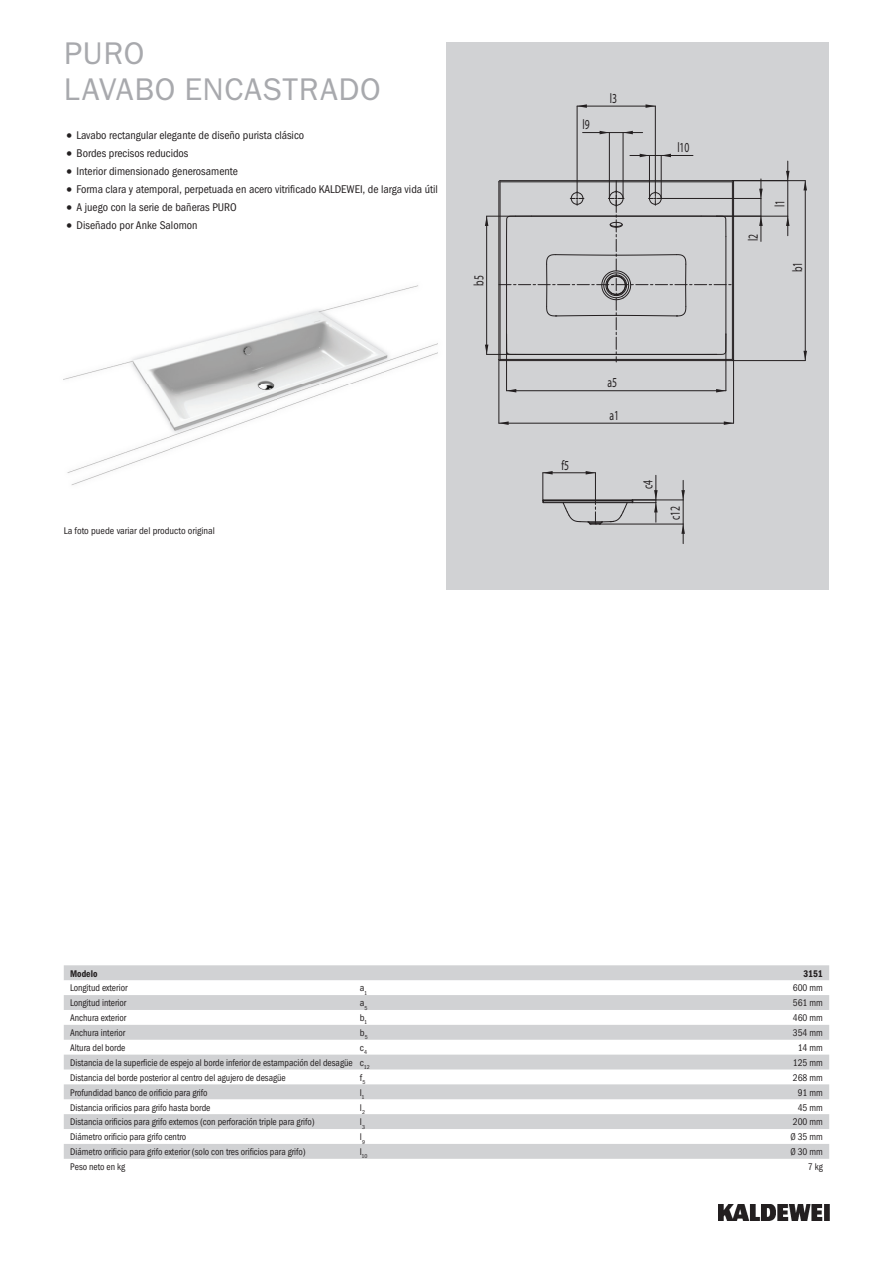
<style>
.page{position:relative;width:893px;height:1263px;background:#fff}
.page>*{position:absolute;margin:0;border:0;box-sizing:border-box;transform-origin:0 0}
.t1{font:31.5px/36px "Franklin Gothic ITC";letter-spacing:.02em;color:#a8a9ad}
.t2{font:13.8px "Myriad Pro";color:#231f20;scale:.7 1}
.t3{font:11.25px "Franklin Gothic Cond ITC";color:#231f20}
.t4{font:9.75px "Franklin Gothic Cond ITC";color:#231f20;scale:.95 1}
.t5{font:9.75px "Franklin Gothic Cond ITC";color:#231f20}
.t6{font:600 9.75px "Franklin Gothic Cond ITC";color:#231f20;scale:.95 1}
.t7{font:5.7px "Franklin Gothic Cond ITC";color:#231f20}
.s1{font-size:15.75px}
</style>
<div class="page">
<img style="left:719px;top:1204px;width:110px;height:16px">
<div style="left:446px;top:43px;width:383px;height:547px;background:#d1d2d4"></div>
<svg style="left:500px;top:421px;width:9px;height:4px"></svg>
<svg style="left:724px;top:421px;width:9px;height:4px"></svg>
<hr style="left:499px;top:359px;width:1px;height:64px;background:#231f20">
<hr style="left:733px;top:359px;width:1px;height:64px;background:#231f20">
<hr style="left:499px;top:423px;width:235px;height:1px;background:#231f20">
<svg style="left:716px;top:389px;width:10px;height:3px"></svg>
<svg style="left:507px;top:389px;width:9px;height:3px"></svg>
<hr style="left:726px;top:334px;width:1px;height:57px;background:#231f20">
<hr style="left:506px;top:334px;width:1px;height:57px;background:#231f20">
<hr style="left:507px;top:390px;width:219px;height:1px;background:#231f20">
<svg style="left:577px;top:104px;width:10px;height:4px"></svg>
<svg style="left:646px;top:104px;width:9px;height:4px"></svg>
<hr style="left:577px;top:106px;width:1px;height:86px;background:#231f20">
<hr style="left:655px;top:106px;width:1px;height:86px;background:#231f20">
<hr style="left:577px;top:106px;width:78px;height:1px;background:#231f20">
<hr style="left:717px;top:216px;width:71px;height:1px;background:#231f20">
<svg style="left:786px;top:161px;width:3px;height:19px"></svg>
<hr style="left:787px;top:181px;width:1px;height:35px;background:#231f20">
<svg style="left:786px;top:216px;width:3px;height:20px"></svg>
<hr style="left:662px;top:198px;width:99px;height:1px;background:#231f20">
<svg style="left:759px;top:179px;width:4px;height:62px"></svg>
<svg style="left:485px;top:217px;width:3px;height:9px"></svg>
<svg style="left:485px;top:345px;width:3px;height:9px"></svg>
<hr style="left:487px;top:216px;width:230px;height:1px;background:#231f20">
<hr style="left:487px;top:354px;width:230px;height:1px;background:#231f20">
<hr style="left:486px;top:216px;width:1px;height:138px;background:#231f20">
<svg style="left:803px;top:351px;width:4px;height:9px"></svg>
<svg style="left:803px;top:181px;width:4px;height:9px"></svg>
<hr style="left:732px;top:360px;width:73px;height:1px;background:#231f20">
<hr style="left:732px;top:180px;width:73px;height:1px;background:#231f20">
<hr style="left:805px;top:181px;width:1px;height:180px;background:#231f20">
<hr style="left:609px;top:133px;width:1px;height:65px;background:#231f20">
<hr style="left:623px;top:133px;width:1px;height:65px;background:#231f20">
<svg style="left:583px;top:131px;width:60px;height:3px"></svg>
<hr style="left:649px;top:155px;width:1px;height:43px;background:#231f20">
<hr style="left:661px;top:155px;width:1px;height:43px;background:#231f20">
<svg style="left:630px;top:154px;width:41px;height:3px"></svg>
<hr style="left:661px;top:155px;width:32px;height:1px;background:#231f20">
<svg style="left:498px;top:180px;width:236px;height:182px"></svg>
<hr style="left:543px;top:502px;width:89px;height:1px;background:#231f20">
<hr style="left:543px;top:500px;width:89px;height:1px;background:#231f20">
<svg style="left:542px;top:471px;width:11px;height:32px"></svg>
<hr style="left:543px;top:472px;width:52px;height:1px;background:#231f20">
<svg style="left:563px;top:471px;width:95px;height:54px"></svg>
<hr style="left:632px;top:500px;width:51px;height:1px;background:#231f20">
<hr style="left:600px;top:524px;width:83px;height:1px;background:#231f20">
<svg style="left:681px;top:480px;width:4px;height:64px"></svg>
<img style="left:64px;top:285px;width:374px;height:200px">
<svg style="left:64px;top:965px;width:765px;height:194px;fill:#d1d2d4"></svg>
<h1 class="t1" style="left:64px;top:35px;width:318px">PURO<br>LAVABO ENCASTRADO</h1>
<p class="t3" style="left:64px;top:129px;width:242px"><span class="s1">•</span> Lavabo rectangular elegante de diseño purista clásico</p>
<p class="t3" style="left:64px;top:147px;width:126px"><span class="s1">•</span> Bordes precisos reducidos</p>
<p class="t3" style="left:64px;top:165px;width:176px"><span class="s1">•</span> Interior dimensionado generosamente</p>
<p class="t3" style="left:64px;top:183px;width:376px"><span class="s1">•</span> Forma clara y atemporal, perpetuada en acero vitrificado KALDEWEI, de larga vida útil</p>
<p class="t3" style="left:64px;top:200px;width:174px"><span class="s1">•</span> A juego con la serie de bañeras PURO</p>
<p class="t3" style="left:64px;top:218px;width:135px"><span class="s1">•</span> Diseñado por Anke Salomon</p>
<h2 class="t2" style="left:470px;top:286px;width:16px;rotate:-90deg">b5</h2>
<p class="t5" style="left:64px;top:525px;width:153px">La foto puede variar del producto original</p>
<h2 class="t2" style="left:583px;top:116px;width:12px">l9</h2>
<h2 class="t2" style="left:610px;top:90px;width:12px">l3</h2>
<h2 class="t2" style="left:677px;top:139px;width:19px">l10</h2>
<h2 class="t2" style="left:561px;top:456px;width:13px">f5</h2>
<h2 class="t2" style="left:607px;top:374px;width:15px">a5</h2>
<h2 class="t2" style="left:609px;top:407px;width:15px">a1</h2>
<h2 class="t2" style="left:639px;top:489px;width:15px;rotate:-90deg">c4</h2>
<h2 class="t2" style="left:667px;top:520px;width:22px;rotate:-90deg">c12</h2>
<h2 class="t2" style="left:744px;top:241px;width:12px;rotate:-90deg">l2</h2>
<h2 class="t2" style="left:771px;top:207px;width:12px;rotate:-90deg">l1</h2>
<h2 class="t2" style="left:789px;top:272px;width:16px;rotate:-90deg">b1</h2>
<p class="t6" style="left:70px;top:967px;width:30px">Modelo</p>
<p class="t6" style="left:803px;top:967px;width:22px">3151</p>
<p class="t4" style="left:70px;top:982px;width:62px">Longitud exterior</p>
<p class="t5" style="left:360px;top:982px;width:9px">a<sub>1</sub></p>
<p class="t4" style="left:793px;top:982px;width:33px">600 mm</p>
<p class="t4" style="left:70px;top:997px;width:61px">Longitud interior</p>
<p class="t5" style="left:360px;top:997px;width:9px">a<sub>5</sub></p>
<p class="t4" style="left:793px;top:997px;width:33px">561 mm</p>
<p class="t4" style="left:70px;top:1012px;width:61px">Anchura exterior</p>
<p class="t5" style="left:360px;top:1012px;width:9px">b<sub>1</sub></p>
<p class="t4" style="left:793px;top:1012px;width:33px">460 mm</p>
<p class="t4" style="left:70px;top:1027px;width:60px">Anchura interior</p>
<p class="t5" style="left:360px;top:1027px;width:9px">b<sub>5</sub></p>
<p class="t4" style="left:793px;top:1027px;width:33px">354 mm</p>
<p class="t4" style="left:70px;top:1042px;width:60px">Altura del borde</p>
<p class="t5" style="left:360px;top:1042px;width:9px">c<sub>4</sub></p>
<p class="t4" style="left:798px;top:1042px;width:28px">14 mm</p>
<p class="t4" style="left:70px;top:1057px;width:317px">Distancia de la superficie de espejo al borde inferior de estampación del desagüe c<sub>12</sub></p>
<p class="t4" style="left:793px;top:1057px;width:33px">125 mm</p>
<p class="t4" style="left:70px;top:1072px;width:229px">Distancia del borde posterior al centro del agujero de desagüe</p>
<p class="t5" style="left:360px;top:1072px;width:7px">f<sub>5</sub></p>
<p class="t4" style="left:793px;top:1072px;width:33px">268 mm</p>
<p class="t4" style="left:70px;top:1087px;width:146px">Profundidad banco de orificio para grifo</p>
<p class="t5" style="left:360px;top:1087px;width:6px">l<sub>1</sub></p>
<p class="t4" style="left:798px;top:1087px;width:28px">91 mm</p>
<p class="t4" style="left:70px;top:1101px;width:149px">Distancia orificios para grifo hasta borde</p>
<p class="t5" style="left:360px;top:1101px;width:7px">l<sub>2</sub></p>
<p class="t4" style="left:798px;top:1101px;width:28px">45 mm</p>
<p class="t4" style="left:70px;top:1116px;width:259px">Distancia orificios para grifo externos (con perforación triple para grifo)</p>
<p class="t5" style="left:360px;top:1116px;width:7px">l<sub>3</sub></p>
<p class="t4" style="left:793px;top:1116px;width:33px">200 mm</p>
<p class="t4" style="left:70px;top:1131px;width:124px">Diámetro orificio para grifo centro</p>
<p class="t5" style="left:360px;top:1131px;width:7px">l<sub>9</sub></p>
<p class="t4" style="left:790px;top:1131px;width:36px">Ø 35 mm</p>
<p class="t4" style="left:70px;top:1146px;width:250px">Diámetro orificio para grifo exterior (solo con tres orificios para grifo)</p>
<p class="t7" style="left:360px;top:1153px;width:9px"><sup>l</sup>10</p>
<p class="t4" style="left:790px;top:1146px;width:36px">Ø 30 mm</p>
<p class="t4" style="left:70px;top:1161px;width:59px">Peso neto en kg</p>
<p class="t4" style="left:808px;top:1161px;width:17px">7 kg</p>
</div>
